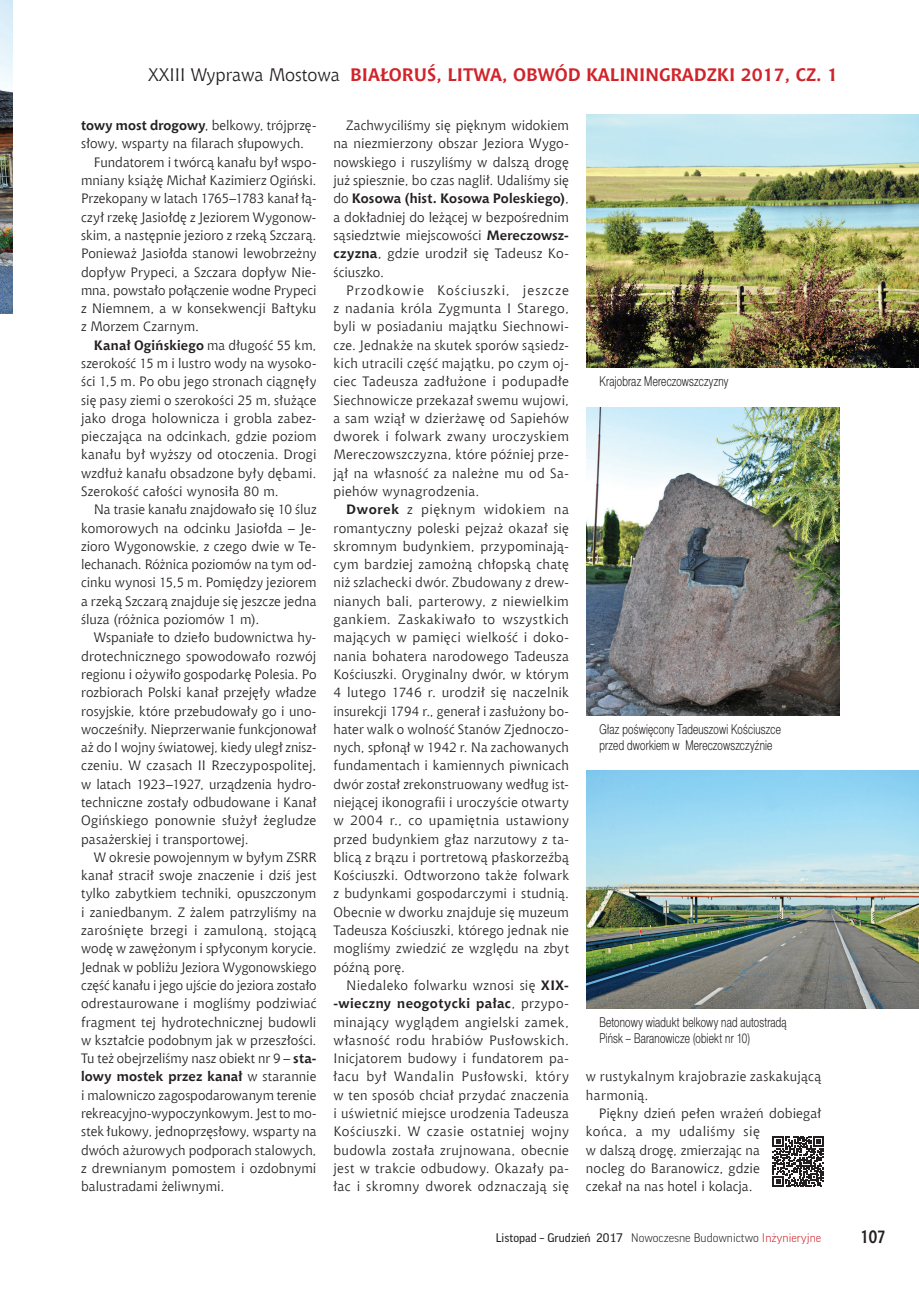
<style>
.page{position:relative;width:919px;height:1289px;background:#fff}
.page>*{position:absolute;margin:0;border:0;box-sizing:border-box;transform-origin:0 0}
.t1{font:700 18px "Chianti EU";color:#d1232a}
.t2{font:700 18px "Aerton Cnd EFN";color:#231f20}
.t3{font:13.5px/18.3px "Chianti EU";letter-spacing:.01em;color:#231f20;text-align:justify}
.t4{font:13.5px/16.2px "Switzer Cnd EFN Light";letter-spacing:.015em;color:#231f20;scale:.9 1}
.t5{font:700 13.5px "Chianti EU";letter-spacing:.01em;color:#231f20}
.t6{font:12px "Good Pro";color:#231f20}
.s1{font-weight:400;color:#231f20}
.s2{font-weight:700}
.s3{font-weight:400}
.s4{font-weight:300}
.s5{font-weight:300;color:#d1232a}
</style>
<div class="page">
<img style="left:0;top:0;width:13px;height:313px">
<svg style="left:772px;top:1136px;width:51px;height:50px"></svg>
<img style="left:586px;top:115px;width:332px;height:253px">
<img style="left:586px;top:407px;width:253px;height:308px">
<img style="left:586px;top:770px;width:332px;height:238px">
<h1 class="t1" style="left:148px;top:63px;width:691px"><span class="s1">XXIII Wyprawa Mostowa</span> BIAŁORUŚ, LITWA, OBWÓD KALININGRADZKI 2017, CZ. 1</h1>
<p class="t3" style="left:81px;top:116px;width:237px"><span class="s2">towy most drogowy</span>, belkowy, trójprzę-</p>
<p class="t3" style="left:81px;top:134px;width:224px">słowy, wsparty na filarach słupowych.</p>
<p class="t3" style="left:94px;top:153px;width:224px">Fundatorem i twórcą kanału był wspo-</p>
<p class="t3" style="left:81px;top:171px;width:237px">mniany książę Michał Kazimierz Ogiński.</p>
<p class="t3" style="left:81px;top:189px;width:237px">Przekopany w latach 1765–1783 kanał łą-</p>
<p class="t3" style="left:81px;top:208px;width:237px">czył rzekę Jasiołdę z Jeziorem Wygonow-</p>
<p class="t3" style="left:81px;top:226px;width:237px">skim, a następnie jezioro z rzeką Szczarą.</p>
<p class="t3" style="left:81px;top:244px;width:237px">Ponieważ Jasiołda stanowi lewobrzeżny</p>
<p class="t3" style="left:81px;top:262px;width:237px">dopływ Prypeci, a Szczara dopływ Nie-</p>
<p class="t3" style="left:81px;top:281px;width:237px">mna, powstało połączenie wodne Prypeci</p>
<p class="t3" style="left:81px;top:299px;width:237px">z Niemnem, a w konsekwencji Bałtyku</p>
<p class="t3" style="left:81px;top:317px;width:119px">z Morzem Czarnym.</p>
<p class="t5" style="left:94px;top:337px;width:224px">Kanał Ogińskiego <span class="s3">ma długość 55 km,</span></p>
<p class="t3" style="left:81px;top:354px;width:237px">szerokość 15 m i lustro wody na wysoko-</p>
<p class="t3" style="left:81px;top:372px;width:237px">ści 1,5 m. Po obu jego stronach ciągnęły</p>
<p class="t3" style="left:81px;top:390px;width:237px">się pasy ziemi o szerokości 25 m, służące</p>
<p class="t3" style="left:81px;top:409px;width:237px">jako droga holownicza i grobla zabez-</p>
<p class="t3" style="left:81px;top:427px;width:237px">pieczająca na odcinkach, gdzie poziom</p>
<p class="t3" style="left:81px;top:445px;width:237px">kanału był wyższy od otoczenia. Drogi</p>
<p class="t3" style="left:81px;top:463px;width:237px">wzdłuż kanału obsadzone były dębami.</p>
<p class="t3" style="left:81px;top:482px;width:199px">Szerokość całości wynosiła 80 m.</p>
<p class="t3" style="left:94px;top:500px;width:224px">Na trasie kanału znajdowało się 10 śluz</p>
<p class="t3" style="left:81px;top:518px;width:237px">komorowych na odcinku Jasiołda – Je-</p>
<p class="t3" style="left:81px;top:537px;width:237px">zioro Wygonowskie, z czego dwie w Te-</p>
<p class="t3" style="left:81px;top:555px;width:237px">lechanach. Różnica poziomów na tym od-</p>
<p class="t3" style="left:81px;top:573px;width:237px">cinku wynosi 15,5 m. Pomiędzy jeziorem</p>
<p class="t3" style="left:81px;top:591px;width:237px">a rzeką Szczarą znajduje się jeszcze jedna</p>
<p class="t3" style="left:81px;top:610px;width:180px">śluza (różnica poziomów 1 m).</p>
<p class="t3" style="left:94px;top:628px;width:224px">Wspaniałe to dzieło budownictwa hy-</p>
<p class="t3" style="left:81px;top:646px;width:237px">drotechnicznego spowodowało rozwój</p>
<p class="t3" style="left:81px;top:665px;width:237px">regionu i ożywiło gospodarkę Polesia. Po</p>
<p class="t3" style="left:81px;top:683px;width:237px">rozbiorach Polski kanał przejęły władze</p>
<p class="t3" style="left:81px;top:701px;width:237px">rosyjskie, które przebudowały go i uno-</p>
<p class="t3" style="left:81px;top:719px;width:237px">wocześniły. Nieprzerwanie funkcjonował</p>
<p class="t3" style="left:81px;top:738px;width:237px">aż do I wojny światowej, kiedy uległ znisz-</p>
<p class="t3" style="left:81px;top:756px;width:237px">czeniu. W czasach II Rzeczypospolitej,</p>
<p class="t3" style="left:81px;top:774px;width:237px">w latach 1923–1927, urządzenia hydro-</p>
<p class="t3" style="left:81px;top:793px;width:237px">techniczne zostały odbudowane i Kanał</p>
<p class="t3" style="left:81px;top:811px;width:237px">Ogińskiego ponownie służył żegludze</p>
<p class="t3" style="left:81px;top:829px;width:169px">pasażerskiej i transportowej.</p>
<p class="t3" style="left:94px;top:847px;width:224px">W okresie powojennym w byłym ZSRR</p>
<p class="t3" style="left:81px;top:866px;width:237px">kanał stracił swoje znaczenie i dziś jest</p>
<p class="t3" style="left:81px;top:884px;width:237px">tylko zabytkiem techniki, opuszczonym</p>
<p class="t3" style="left:81px;top:902px;width:237px">i zaniedbanym. Z żalem patrzyliśmy na</p>
<p class="t3" style="left:81px;top:921px;width:237px">zarośnięte brzegi i zamuloną, stojącą</p>
<p class="t3" style="left:81px;top:939px;width:237px">wodę w zawężonym i spłyconym korycie.</p>
<p class="t3" style="left:81px;top:957px;width:237px">Jednak w pobliżu Jeziora Wygonowskiego</p>
<p class="t3" style="left:81px;top:975px;width:237px">część kanału i jego ujście do jeziora zostało</p>
<p class="t3" style="left:81px;top:994px;width:237px">odrestaurowane i mogliśmy podziwiać</p>
<p class="t3" style="left:81px;top:1012px;width:237px">fragment tej hydrotechnicznej budowli</p>
<p class="t3" style="left:81px;top:1030px;width:237px">w kształcie podobnym jak w przeszłości.</p>
<p class="t3" style="left:81px;top:1049px;width:237px">Tu też obejrzeliśmy nasz obiekt nr 9 – <span class="s2">sta-</span></p>
<p class="t5" style="left:81px;top:1068px;width:237px">lowy mostek przez kanał <span class="s3">w starannie</span></p>
<p class="t3" style="left:81px;top:1085px;width:237px">i malowniczo zagospodarowanym terenie</p>
<p class="t3" style="left:81px;top:1103px;width:237px">rekreacyjno-wypoczynkowym. Jest to mo-</p>
<p class="t3" style="left:81px;top:1122px;width:237px">stek łukowy, jednoprzęsłowy, wsparty na</p>
<p class="t3" style="left:81px;top:1140px;width:237px">dwóch ażurowych podporach stalowych,</p>
<p class="t3" style="left:81px;top:1158px;width:237px">z drewnianym pomostem i ozdobnymi</p>
<p class="t3" style="left:81px;top:1177px;width:145px">balustradami żeliwnymi.</p>
<p class="t3" style="left:333px;top:116px;width:237px;text-indent:13px">Zachwyciliśmy się pięknym widokiem na niezmierzony obszar Jeziora Wygo&shy;nowskiego i ruszyliśmy w dalszą drogę już spiesznie, bo czas naglił. Udaliśmy się do <span class="s2">Kosowa (hist. Kosowa Poleskiego)</span>, a dokładniej do leżącej w bezpośrednim sąsiedztwie miejscowości <span class="s2">Mereczowsz&shy;czyzna</span>, gdzie urodził się Tadeusz Ko&shy;ściuszko.</p>
<p class="t3" style="left:333px;top:281px;width:237px;text-indent:13px">Przodkowie Kościuszki, jeszcze z nadania króla Zygmunta I Starego, byli w posiadaniu majątku Siechnowi&shy;cze. Jednakże na skutek sporów sąsiedz&shy;kich utracili część majątku, po czym oj&shy;ciec Tadeusza zadłużone i podupadłe Siechnowicze przekazał swemu wujowi, a sam wziął w dzierżawę od Sapiehów dworek i folwark zwany uroczyskiem Mereczowszczyzna, które później prze&shy;jął na własność za należne mu od Sa&shy;piehów wynagrodzenia.</p>
<p class="t3" style="left:333px;top:500px;width:237px;text-indent:13px"><span class="s2">Dworek</span> z pięknym widokiem na romantyczny poleski pejzaż okazał się skromnym budynkiem, przypominają&shy;cym bardziej zamożną chłopską chatę niż szlachecki dwór. Zbudowany z drew&shy;nianych bali, parterowy, z niewielkim gankiem. Zaskakiwało to wszystkich mających w pamięci wielkość i doko&shy;nania bohatera narodowego Tadeusza Kościuszki. Oryginalny dwór, w którym 4 lutego 1746 r. urodził się naczelnik insurekcji 1794 r., generał i zasłużony bo&shy;hater walk o wolność Stanów Zjednoczo&shy;nych, spłonął w 1942 r. Na zachowanych fundamentach i kamiennych piwnicach dwór został zrekonstruowany według ist&shy;niejącej ikonografii i uroczyście otwarty w 2004 r., co upamiętnia ustawiony przed budynkiem głaz narzutowy z ta&shy;blicą z brązu i portretową płaskorzeźbą Kościuszki. Odtworzono także folwark z budynkami gospodarczymi i studnią.<br>Obecnie w dworku znajduje się muzeum Tadeusza Kościuszki, którego jednak nie mogliśmy zwiedzić ze względu na zbyt późną porę.</p>
<p class="t3" style="left:333px;top:975px;width:237px;text-indent:13px">Niedaleko folwarku wznosi się <span class="s2">XIX--wieczny neogotycki pałac</span>, przypo&shy;minający wyglądem angielski zamek, własność rodu hrabiów Pusłowskich.<br>Inicjatorem budowy i fundatorem pa&shy;łacu był Wandalin Pusłowski, który w ten sposób chciał przydać znaczenia i uświetnić miejsce urodzenia Tadeusza Kościuszki. W czasie ostatniej wojny budowla została zrujnowana, obecnie jest w trakcie odbudowy. Okazały pa&shy;łac i skromny dworek odznaczają się</p>
<p class="t4" style="left:599px;top:373px;width:145px">Krajobraz Mereczowszczyzny</p>
<p class="t4" style="left:599px;top:721px;width:203px">Głaz poświęcony Tadeuszowi Kościuszce przed dworkiem w Mereczowszczyźnie</p>
<p class="t4" style="left:599px;top:1013px;width:209px">Betonowy wiadukt belkowy nad autostradą<br>Pińsk – Baranowicze (obiekt nr 10)</p>
<p class="t3" style="left:586px;top:1067px;width:237px">w rustykalnym krajobrazie zaskakującą harmonią.</p>
<p class="t3" style="left:586px;top:1103px;width:237px;text-align:left;text-indent:13px">Piękny dzień pełen wrażeń dobiegał końca, a my udaliśmy się<br>w dalszą drogę, zmierzając na<br>nocleg do Baranowicz, gdzie<br>czekał na nas hotel i kolacja.</p>
<p class="t6" style="left:495px;top:1230px;width:327px">Listopad – Grudzień 2017 <span class="s4">Nowoczesne Budownictwo</span> <span class="s5">Inżynieryjne</span></p>
<h1 class="t2" style="left:860px;top:1225px;width:27px">107</h1>
</div>
